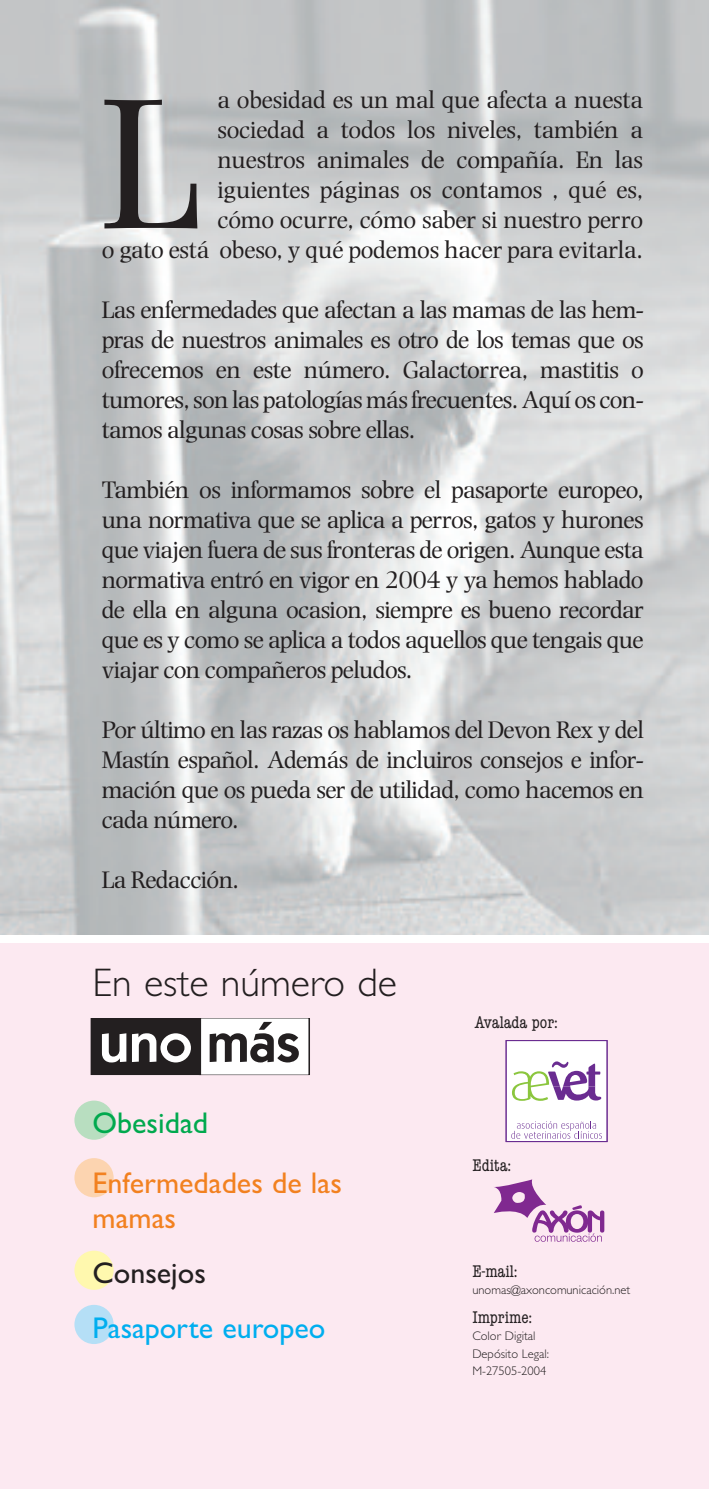
<style>
.page{position:relative;width:709px;height:1489px;background:#fff}
.page>*{position:absolute;margin:0;border:0;box-sizing:border-box;transform-origin:0 0}
.t1{font:194px "Photina";color:#231f20}
.t2{font:600 54px "Itc Kabel";color:#fff}
.t3{font:300 40px "Gill Sans";color:#231f20}
.t4{font:30px/35px "Gill Sans";color:#f28120}
.t5{font:30px "Gill Sans";color:#00aeef}
.t6{font:30px "Gill Sans";color:#00a94e}
.t7{font:30px "Gill Sans";color:#231f20}
.t8{font:25px/30px "Photina";letter-spacing:-.01em;color:#231f20;text-align:justify}
.t9{font:25px "Photina";letter-spacing:-.03em;color:#231f20}
.t10{font:condensed 17.5px "American Typewriter";color:#231f20}
.t11{font:300 12.5px/17.5px "Gill Sans";color:#231f20}
.s1{color:#231f20}
</style>
<div class="page">
<div style="left:0;top:943px;width:709px;height:545px;background:#fce9f1"></div>
<img style="left:0;top:0;width:709px;height:934px">
<div style="left:91px;top:1018px;width:109px;height:56px;background:#231f20"></div>
<div style="left:91px;top:1017px;width:110px;height:58px;border:1px solid #231f20"></div>
<div style="left:200px;top:1018px;width:109px;height:56px;background:#fff"></div>
<div style="left:506px;top:1040px;width:101px;height:101px;background:#fff"></div>
<div style="left:506px;top:1040px;width:101px;height:101px;border:1px solid #6a2c91"></div>
<svg style="left:511px;top:1121px;width:91px;height:17px"></svg>
<svg style="left:512px;top:1061px;width:89px;height:39px"></svg>
<div style="left:74px;top:1100px;width:40px;height:39px;background:#b8dec0;border-radius:50%"></div>
<div style="left:74px;top:1158px;width:40px;height:39px;background:#fcd4b0;border-radius:50%"></div>
<div style="left:74px;top:1250px;width:40px;height:39px;background:#fff8ae;border-radius:50%"></div>
<div style="left:74px;top:1304px;width:40px;height:39px;background:#b5dff6;border-radius:50%"></div>
<svg style="left:494px;top:1179px;width:110px;height:62px"></svg>
<p class="t8" style="left:102px;top:86px;width:543px;text-align:right">a obesidad es un mal que afecta a nuesta<br>sociedad a todos los niveles, también a<br>nuestros animales de compañía. En las<br>iguientes páginas os contamos , qué es,<br>cómo ocurre, cómo saber si nuestro perro<br>o gato está obeso, y qué podemos hacer para evitarla.</p>
<p class="t8" style="left:102px;top:296px;width:543px">Las enfermedades que afectan a las mamas de las hem&shy;pras de nuestros animales es otro de los temas que os ofrecemos en este número. Galactorrea, mastitis o tumores, son las patologías más frecuentes. Aquí os con&shy;tamos algunas cosas sobre ellas.</p>
<p class="t8" style="left:102px;top:476px;width:543px">También os informamos sobre el pasaporte europeo, una normativa que se aplica a perros, gatos y hurones que viajen fuera de sus fronteras de origen. Aunque esta normativa entró en vigor en 2004 y ya hemos hablado de ella en alguna ocasion, siempre es bueno recordar que es y como se aplica a todos aquellos que tengais que viajar con compañeros peludos.</p>
<p class="t8" style="left:102px;top:716px;width:543px">Por último en las razas os hablamos del Devon Rex y del Mastín español. Además de incluiros consejos e infor&shy;mación que os pueda ser de utilidad, como hacemos en cada número.</p>
<h1 class="t1" style="left:102px;top:91px;width:100px">L</h1>
<p class="t9" style="left:102px;top:870px;width:139px">La Redacción.</p>
<h3 class="t3" style="left:93px;top:959px;width:306px">En este número de</h3>
<h2 class="t2" style="left:99px;top:1024px;width:203px">uno <span class="s1">más</span></h2>
<p class="t6" style="left:93px;top:1104px;width:117px">Obesidad</p>
<p class="t4" style="left:93px;top:1164px;width:251px">Enfermedades de las mamas</p>
<p class="t7" style="left:93px;top:1254px;width:115px">Consejos</p>
<p class="t5" style="left:93px;top:1309px;width:234px">Pasaporte europeo</p>
<p class="t10" style="left:475px;top:1012px;width:85px">Avalada por:</p>
<p class="t10" style="left:472px;top:1155px;width:40px">Edita:</p>
<p class="t10" style="left:472px;top:1261px;width:47px">E-mail:</p>
<p class="t11" style="left:472px;top:1280px;width:159px">unomas@axoncomunicación.net</p>
<p class="t10" style="left:472px;top:1306px;width:61px">Imprime:</p>
<p class="t11" style="left:472px;top:1326px;width:78px">Color Digital<br>Depósito Legal:<br>M-27505-2004</p>
</div>
